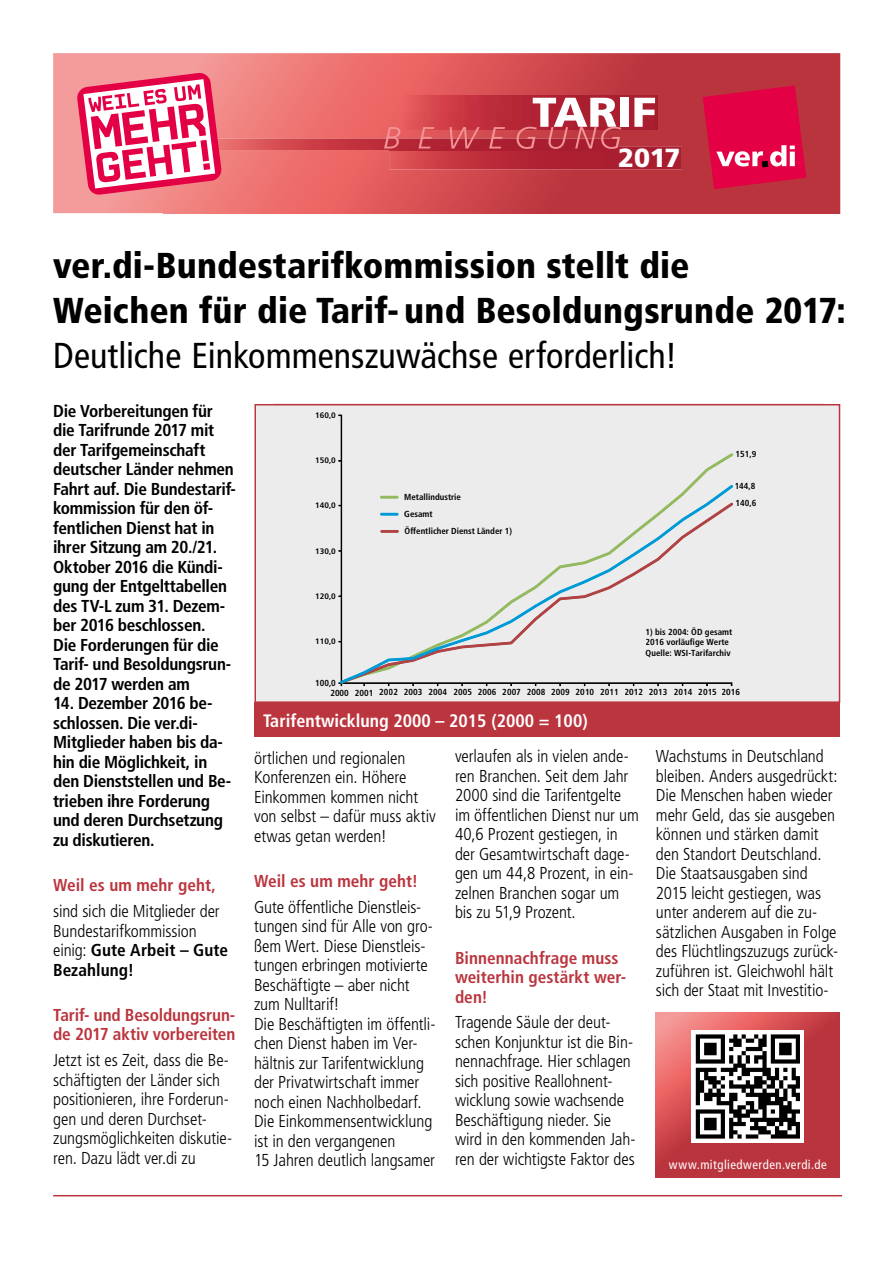
<style>
.page{position:relative;width:893px;height:1263px;background:#fff}
.page>*{position:absolute;margin:0;border:0;box-sizing:border-box;transform-origin:0 0}
.t1{font:900 condensed 36px/45px "Frutiger LT Pro";letter-spacing:.005em;color:#000}
.t2{font:condensed 36px "Frutiger LT Pro";color:#000}
.t3{font:900 26.25px "Frutiger LT Pro";color:#fff}
.t4{font:700 condensed 18px "Frutiger LT Pro";color:#fff}
.t5{font:300 condensed 17.25px/19.5px "Frutiger LT Pro";letter-spacing:-.005em;color:#000}
.t6{font:700 condensed 17.25px/19.5px "Frutiger LT Pro";letter-spacing:-.02em;color:#000}
.t7{font:700 condensed 17.25px/19.5px "Frutiger LT Pro";color:#bb353e}
.t8{font:condensed 12.75px "Frutiger LT Pro";letter-spacing:.035em;color:#fff}
.t9{font:700 condensed 8.7px/10.5px "Frutiger LT Pro";color:#000}
.t10{font:700 condensed 7.95px "Frutiger LT Pro";color:#000;scale:1.12 1}
.s1{font-weight:700}
</style>
<div class="page">
<hr style="left:53px;top:1195px;width:789px;height:1px;background:#bb353e">
<svg style="left:53px;top:53px;width:787px;height:161px;background:#d75a5d"></svg>
<img style="left:389px;top:146px;width:293px;height:23px">
<img style="left:222px;top:138px;width:294px;height:12px">
<img style="left:389px;top:146px;width:230px;height:4px">
<img style="left:402px;top:96px;width:255px;height:34px">
<div style="left:620px;top:98px;width:8px;height:29px;background:#fff"></div>
<svg style="left:634px;top:98px;width:21px;height:29px"></svg>
<svg style="left:384px;top:127px;width:16px;height:21px"></svg>
<svg style="left:418px;top:127px;width:16px;height:21px"></svg>
<svg style="left:449px;top:127px;width:31px;height:21px"></svg>
<svg style="left:489px;top:127px;width:16px;height:21px"></svg>
<svg style="left:516px;top:98px;width:105px;height:51px"></svg>
<svg style="left:703px;top:85px;width:103px;height:104px;background:#dc1a4f"></svg>
<div style="left:255px;top:405px;width:584px;height:297px;background:#ececed"></div>
<svg style="left:340px;top:485px;width:393px;height:199px"></svg>
<hr style="left:380px;top:496px;width:18px;height:3px;background:#93ba61">
<svg style="left:380px;top:683px;width:17px;height:4px"></svg>
<svg style="left:404px;top:683px;width:10px;height:4px"></svg>
<svg style="left:429px;top:683px;width:9px;height:4px"></svg>
<svg style="left:454px;top:683px;width:9px;height:4px"></svg>
<svg style="left:478px;top:683px;width:9px;height:4px"></svg>
<svg style="left:503px;top:683px;width:9px;height:4px"></svg>
<svg style="left:527px;top:683px;width:9px;height:4px"></svg>
<svg style="left:552px;top:683px;width:9px;height:4px"></svg>
<svg style="left:576px;top:683px;width:9px;height:4px"></svg>
<svg style="left:601px;top:683px;width:9px;height:4px"></svg>
<svg style="left:625px;top:683px;width:9px;height:4px"></svg>
<svg style="left:649px;top:683px;width:10px;height:4px"></svg>
<svg style="left:674px;top:683px;width:9px;height:4px"></svg>
<div style="left:405px;top:493px;width:56px;height:7px;background:#ececec"></div>
<hr style="left:380px;top:530px;width:19px;height:3px;background:#b04445">
<div style="left:405px;top:527px;width:107px;height:9px;background:#ececec"></div>
<hr style="left:380px;top:513px;width:18px;height:3px;background:#009bd6">
<div style="left:405px;top:511px;width:27px;height:6px;background:#ececec"></div>
<svg style="left:699px;top:683px;width:9px;height:4px"></svg>
<svg style="left:722px;top:683px;width:10px;height:4px"></svg>
<div style="left:646px;top:627px;width:86px;height:10px;background:#ececec"></div>
<div style="left:646px;top:638px;width:83px;height:9px;background:#ececec"></div>
<div style="left:646px;top:649px;width:85px;height:8px;background:#ececec"></div>
<div style="left:254px;top:404px;width:586px;height:299px;border:2px solid #bb353e"></div>
<svg style="left:656px;top:1012px;width:184px;height:166px;background:#ca494e"></svg>
<div style="left:692px;top:1030px;width:112px;height:113px;background:#fff"></div>
<svg style="left:696px;top:1034px;width:104px;height:104px"></svg>
<svg style="left:77px;top:72px;width:145px;height:123px"></svg>
<div style="left:254px;top:703px;width:586px;height:34px;background:#bb353e"></div>
<h2 class="t3" style="left:618px;top:142px;width:64px">2017</h2>
<h1 class="t1" style="left:53px;top:243px;width:794px">ver.di-Bundestarifkommission stellt die<br>Weichen für die Tarif- und Besoldungsrunde 2017:</h1>
<h1 class="t2" style="left:53px;top:334px;width:626px">Deutliche Einkommenszuwächse erforderlich!</h1>
<p class="t6" style="left:53px;top:401px;width:184px">Die Vorbereitungen für die Tarifrunde 2017 mit der Tarifgemeinschaft deutscher Länder nehmen<br>Fahrt auf. Die Bundestarif&shy;kommission für den öf&shy;fentlichen Dienst hat in ihrer Sitzung am 20./21.<br>Oktober 2016 die Kündi&shy;gung der Entgelttabellen des TV-L zum 31. Dezem&shy;ber 2016 beschlossen.<br>Die Forderungen für die<br>Tarif- und Besoldungsrun&shy;de 2017 werden am</p>
<p class="t6" style="left:53px;top:694px;width:179px">14. Dezember 2016 be&shy;schlossen. Die ver.di-<br>Mitglieder haben bis da&shy;hin die Möglichkeit, in den Dienststellen und Be&shy;trieben ihre Forderung und deren Durchsetzung zu diskutieren.</p>
<p class="t7" style="left:53px;top:875px;width:164px">Weil es um mehr geht,</p>
<p class="t5" style="left:53px;top:901px;width:176px">sind sich die Mitglieder der<br>Bundestarifkommission einig: <span class="s1">Gute Arbeit – Gute<br>Bezahlung!</span></p>
<p class="t7" style="left:53px;top:1005px;width:184px">Tarif- und Besoldungsrun&shy;de 2017 aktiv vorbereiten</p>
<p class="t5" style="left:53px;top:1051px;width:180px">Jetzt ist es Zeit, dass die Be&shy;schäftigten der Länder sich positionieren, ihre Forderun&shy;gen und deren Durchset&shy;zungsmöglichkeiten diskutie&shy;ren. Dazu lädt ver.di zu</p>
<p class="t10" style="left:315px;top:411px;width:20px">160,0</p>
<p class="t9" style="left:736px;top:449px;width:22px">151,9</p>
<p class="t9" style="left:735px;top:477px;width:23px;line-height:17px">144,8<br>140,6</p>
<p class="t10" style="left:315px;top:455px;width:20px">150,0</p>
<p class="t9" style="left:404px;top:492px;width:58px">Metallindustrie</p>
<p class="t9" style="left:405px;top:526px;width:109px">Öffentlicher Dienst Länder 1)</p>
<p class="t10" style="left:315px;top:500px;width:20px">140,0</p>
<p class="t9" style="left:404px;top:509px;width:30px">Gesamt</p>
<p class="t10" style="left:315px;top:546px;width:20px">130,0</p>
<p class="t10" style="left:315px;top:591px;width:20px">120,0</p>
<p class="t9" style="left:646px;top:626px;width:88px">1) bis 2004: ÖD gesamt<br>2016 vorläufige Werte<br>Quelle: WSI-Tarifarchiv</p>
<p class="t10" style="left:315px;top:637px;width:20px">110,0</p>
<p class="t9" style="left:315px;top:677px;width:22px">100,0</p>
<p class="t9" style="left:330px;top:686px;width:388px">2000 2001 2002 2003 2004 2005 2006 2007 2008 2009 2010 2011 2012 2013 2014 2015</p>
<p class="t9" style="left:721px;top:686px;width:20px">2016</p>
<p class="t4" style="left:263px;top:710px;width:326px">Tarifentwicklung 2000 – 2015 (2000 = 100)</p>
<p class="t5" style="left:455px;top:747px;width:185px">verlaufen als in vielen ande&shy;ren Branchen. Seit dem Jahr<br>2000 sind die Tarifentgelte im öffentlichen Dienst nur um<br>40,6 Prozent gestiegen, in der Gesamtwirtschaft dage&shy;gen um 44,8 Prozent, in ein&shy;zelnen Branchen sogar um bis zu 51,9 Prozent.</p>
<p class="t7" style="left:455px;top:948px;width:173px">Binnennachfrage muss weiterhin gestärkt wer&shy;den!</p>
<p class="t5" style="left:455px;top:1013px;width:182px">Tragende Säule der deut&shy;schen Konjunktur ist die Bin&shy;nennachfrage. Hier schlagen sich positive Reallohnent&shy;wicklung sowie wachsende<br>Beschäftigung nieder. Sie wird in den kommenden Jah&shy;ren der wichtigste Faktor des</p>
<p class="t5" style="left:656px;top:747px;width:184px">Wachstums in Deutschland bleiben. Anders ausgedrückt:<br>Die Menschen haben wieder mehr Geld, das sie ausgeben können und stärken damit den Standort Deutschland.<br>Die Staatsausgaben sind<br>2015 leicht gestiegen, was unter anderem auf die zu&shy;sätzlichen Ausgaben in Folge des Flüchtlingszuzugs zurück&shy;zuführen ist. Gleichwohl hält sich der Staat mit Investitio-</p>
<p class="t5" style="left:254px;top:748px;width:183px">örtlichen und regionalen<br>Konferenzen ein. Höhere<br>Einkommen kommen nicht von selbst – dafür muss aktiv etwas getan werden!</p>
<p class="t7" style="left:254px;top:871px;width:166px">Weil es um mehr geht!</p>
<p class="t5" style="left:254px;top:897px;width:183px">Gute öffentliche Dienstleis&shy;tungen sind für Alle von gro&shy;ßem Wert. Diese Dienstleis&shy;tungen erbringen motivierte<br>Beschäftigte – aber nicht zum Nulltarif!<br>Die Beschäftigten im öffentli&shy;chen Dienst haben im Ver&shy;hältnis zur Tarifentwicklung der Privatwirtschaft immer noch einen Nachholbedarf.<br>Die Einkommensentwicklung ist in den vergangenen<br>15 Jahren deutlich langsamer</p>
<p class="t8" style="left:669px;top:1157px;width:159px">www.mitgliedwerden.verdi.de</p>
</div>
